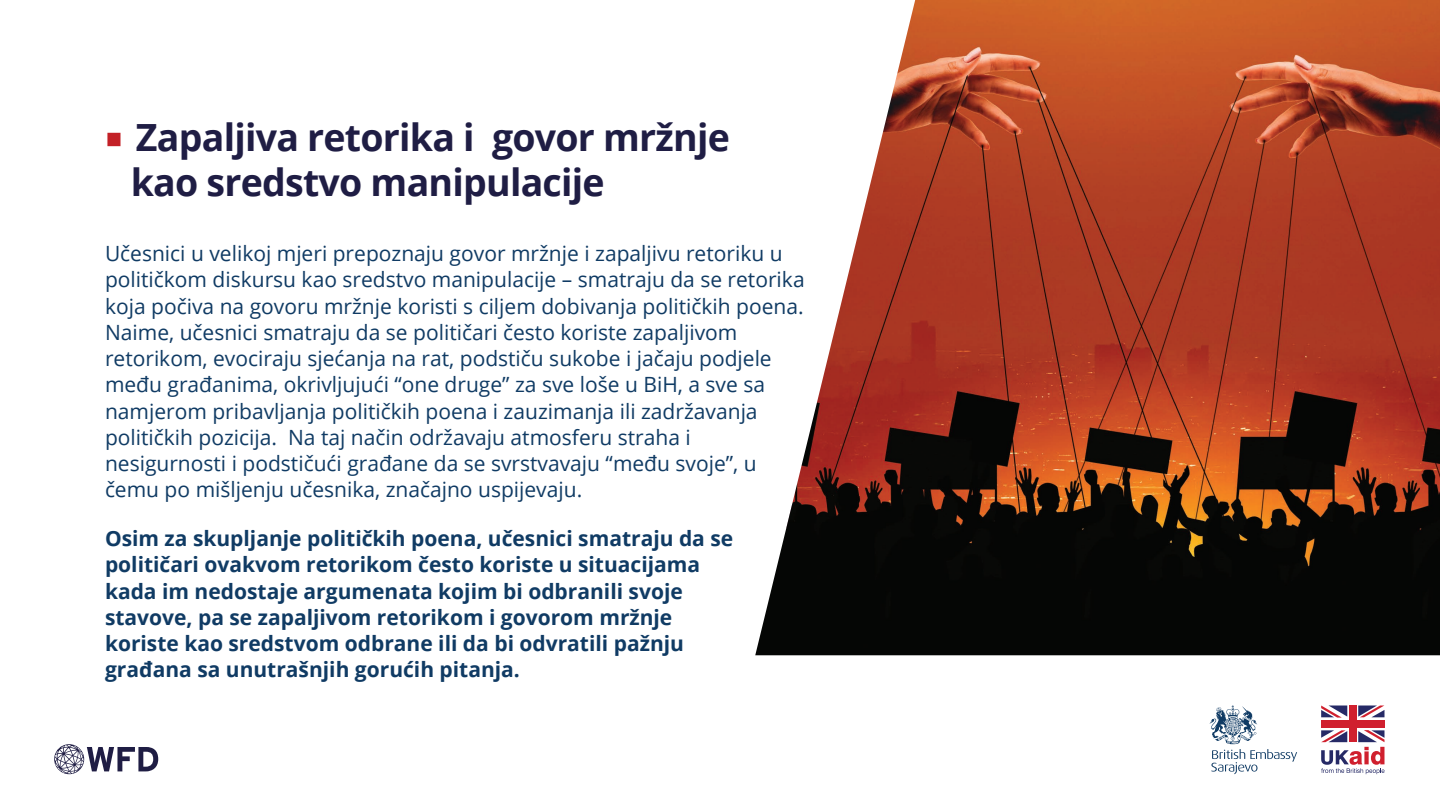
<style>
.page{position:relative;width:1440px;height:810px;background:#fff}
.page>*{position:absolute;margin:0;border:0;box-sizing:border-box;transform-origin:0 0}
.t1{font:700 37.5px/45px "Open Sans";letter-spacing:-.02em;color:#1f1d44}
.t2{font:21px/26.2px "Open Sans";color:#103b64}
.t3{font:700 21px/26.2px "Open Sans";color:#103b64}
.s1{color:#c32026}
</style>
<div class="page">
<img style="left:755px;top:0;width:685px;height:655px">
<svg style="left:54px;top:744px;width:104px;height:30px"></svg>
<svg style="left:1321px;top:706px;width:26px;height:12px"></svg>
<svg style="left:1358px;top:706px;width:26px;height:11px"></svg>
<div style="left:1321px;top:720px;width:63px;height:8px;background:#d0202e"></div>
<div style="left:1349px;top:706px;width:8px;height:36px;background:#d0202e"></div>
<svg style="left:1321px;top:730px;width:64px;height:44px"></svg>
<svg style="left:1210px;top:706px;width:87px;height:68px"></svg>
<h1 class="t1" style="left:131px;top:114px;width:601px;text-indent:-27px"><span class="s1">▪</span> Zapaljiva retorika i govor mržnje kao sredstvo manipulacije</h1>
<p class="t2" style="left:105px;top:240px;width:701px">Učesnici u velikoj mjeri prepoznaju govor mržnje i zapaljivu retoriku u političkom diskursu kao sredstvo manipulacije – smatraju da se retorika koja počiva na govoru mržnje koristi s ciljem dobivanja političkih poena.<br>Naime, učesnici smatraju da se političari često koriste zapaljivom retorikom, evociraju sjećanja na rat, podstiču sukobe i jačaju podjele među građanima, okrivljujući “one druge” za sve loše u BiH, a sve sa namjerom pribavljanja političkih poena i zauzimanja ili zadržavanja političkih pozicija. Na taj način održavaju atmosferu straha i nesigurnosti i podstičući građane da se svrstvavaju “među svoje”, u čemu po mišljenju učesnika, značajno uspijevaju.</p>
<p class="t3" style="left:105px;top:525px;width:630px">Osim za skupljanje političkih poena, učesnici smatraju da se političari ovakvom retorikom često koriste u situacijama kada im nedostaje argumenata kojim bi odbranili svoje stavove, pa se zapaljivom retorikom i govorom mržnje koriste kao sredstvom odbrane ili da bi odvratili pažnju građana sa unutrašnjih gorućih pitanja.</p>
</div>
